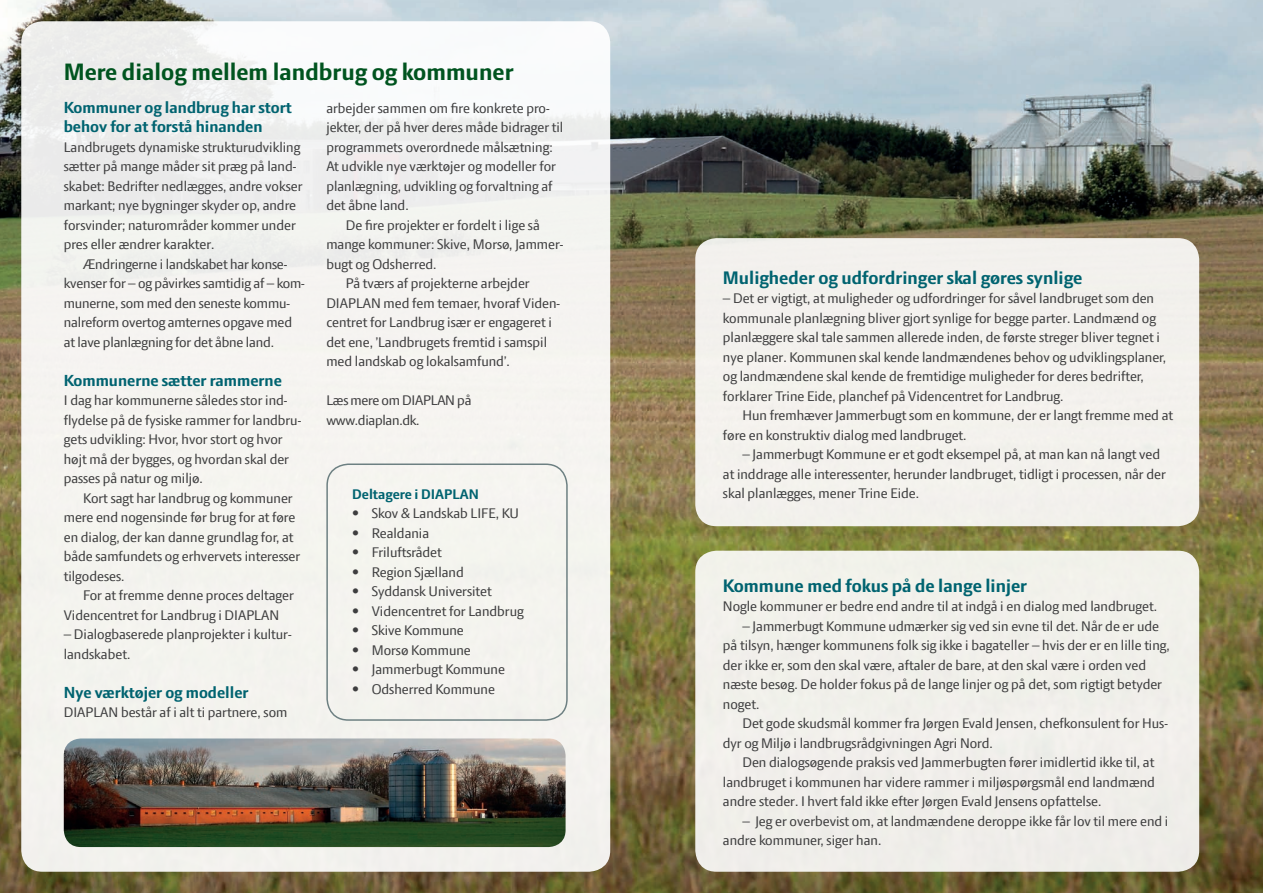
<style>
.page{position:relative;width:1263px;height:893px;background:#fff}
.page>*{position:absolute;margin:0;border:0;box-sizing:border-box;transform-origin:0 0}
.Rubrik{font:700 25.5px "LF Press Sans";color:#00541f}
.Mellemrubrik{font:700 19.5px "LF Press Sans";color:#006370}
.Mellemrubrik-2{font:700 17.25px/19.5px "LF Press Sans";color:#006370}
.Brødtekst{font:15px/19.5px "LF Press Sans";color:#3e3e3f}
.Brødtekst-2{font:15px/19.5px "LF Press Sans";letter-spacing:-.02em;color:#3e3e3f}
.Brødtekst-3{font:700 15px "LF Press Sans";color:#006370}
</style>
<div class="page">
<img style="left:0;top:0;width:1263px;height:893px">
<div style="left:21px;top:21px;width:589px;height:851px;background:#f4f3ef;border-radius:21px"></div>
<div style="left:695px;top:238px;width:504px;height:288px;background:#f3f1ed;border-radius:21px"></div>
<div style="left:695px;top:551px;width:504px;height:321px;background:#f1efea;border-radius:21px"></div>
<div style="left:326px;top:463px;width:242px;height:258px;border:2px solid #6d8082;border-radius:21px"></div>
<img style="left:64px;top:738px;width:502px;height:109px">
<p class="Rubrik" style="left:64px;top:57px;width:451px">Mere dialog mellem landbrug og kommuner</p>
<p class="Mellemrubrik-2" style="left:64px;top:97px;width:229px">Kommuner og landbrug har stort behov for at forstå hinanden</p>
<p class="Brødtekst" style="left:64px;top:137px;width:240px">Landbrugets dynamiske strukturudvikling sætter på mange måder sit præg på land&shy;skabet: Bedrifter nedlægges, andre vokser markant; nye bygninger skyder op, andre forsvinder; naturområder kommer under pres eller ændrer karakter.</p>
<p class="Brødtekst" style="left:64px;top:254px;width:243px;text-indent:20px">Ændringerne i landskabet har konse&shy;kvenser for – og påvirkes samtidig af – kom&shy;munerne, som med den seneste kommu&shy;nalreform overtog amternes opgave med at lave planlægning for det åbne land.</p>
<p class="Mellemrubrik-2" style="left:64px;top:370px;width:220px">Kommunerne sætter rammerne</p>
<p class="Brødtekst" style="left:64px;top:390px;width:239px">I dag har kommunerne således stor ind&shy;flydelse på de fysiske rammer for landbru&shy;gets udvikling: Hvor, hvor stort og hvor højt må der bygges, og hvordan skal der passes på natur og miljø.</p>
<p class="Brødtekst" style="left:64px;top:488px;width:238px;text-indent:20px">Kort sagt har landbrug og kommuner mere end nogensinde før brug for at føre en dialog, der kan danne grundlag for, at både samfundets og erhvervets interesser tilgodeses.</p>
<p class="Brødtekst" style="left:64px;top:585px;width:232px;text-indent:20px">For at fremme denne proces deltager<br>Videncentret for Landbrug i DIAPLAN</p>
<p class="Brødtekst" style="left:64px;top:624px;width:229px">– Dialogbaserede planprojekter i kultur&shy;landskabet.</p>
<p class="Mellemrubrik-2" style="left:64px;top:682px;width:186px">Nye værktøjer og modeller</p>
<p class="Brødtekst" style="left:64px;top:702px;width:225px">DIAPLAN består af i alt ti partnere, som</p>
<p class="Brødtekst" style="left:326px;top:98px;width:239px">arbejder sammen om fire konkrete pro&shy;jekter, der på hver deres måde bidrager til programmets overordnede målsætning:<br>At udvikle nye værktøjer og modeller for planlægning, udvikling og forvaltning af det åbne land.</p>
<p class="Brødtekst" style="left:326px;top:215px;width:239px;text-indent:20px">De fire projekter er fordelt i lige så mange kommuner: Skive, Morsø, Jammer&shy;bugt og Odsherred.</p>
<p class="Brødtekst" style="left:326px;top:273px;width:235px;text-indent:20px">På tværs af projekterne arbejder DIAPLAN med fem temaer, hvoraf Viden&shy;centret for Landbrug især er engageret i det ene, ’Landbrugets fremtid i samspil med landskab og lokalsamfund’.</p>
<p class="Brødtekst-2" style="left:326px;top:390px;width:147px">Læs mere om DIAPLAN på www.diaplan.dk.</p>
<p class="Brødtekst-3" style="left:352px;top:485px;width:128px">Deltagere i DIAPLAN</p>
<p class="Brødtekst" style="left:352px;top:503px;width:168px">• Skov &amp; Landskab LIFE, KU</p>
<p class="Brødtekst" style="left:352px;top:523px;width:78px">• Realdania</p>
<p class="Brødtekst" style="left:352px;top:542px;width:91px">• Friluftsrådet</p>
<p class="Brødtekst" style="left:352px;top:562px;width:113px">• Region Sjælland</p>
<p class="Brødtekst" style="left:352px;top:581px;width:141px">• Syddansk Universitet</p>
<p class="Brødtekst" style="left:352px;top:601px;width:173px">• Videncentret for Landbrug</p>
<p class="Brødtekst" style="left:352px;top:620px;width:113px">• Skive Kommune</p>
<p class="Brødtekst" style="left:352px;top:640px;width:120px">• Morsø Kommune</p>
<p class="Brødtekst" style="left:352px;top:659px;width:154px">• Jammerbugt Kommune</p>
<p class="Brødtekst" style="left:352px;top:679px;width:144px">• Odsherred Kommune</p>
<p class="Mellemrubrik" style="left:723px;top:266px;width:361px">Muligheder og udfordringer skal gøres synlige</p>
<p class="Brødtekst" style="left:723px;top:288px;width:445px">– Det er vigtigt, at muligheder og udfordringer for såvel landbruget som den kommunale planlægning bliver gjort synlige for begge parter. Landmænd og planlæggere skal tale sammen allerede inden, de første streger bliver tegnet i nye planer. Kommunen skal kende landmændenes behov og udviklingsplaner, og landmændene skal kende de fremtidige muligheder for deres bedrifter, forklarer Trine Eide, planchef på Videncentret for Landbrug.</p>
<p class="Brødtekst" style="left:723px;top:405px;width:452px;text-indent:20px">Hun fremhæver Jammerbugt som en kommune, der er langt fremme med at føre en konstruktiv dialog med landbruget.</p>
<p class="Brødtekst" style="left:723px;top:444px;width:444px;text-indent:20px">– Jammerbugt Kommune er et godt eksempel på, at man kan nå langt ved at inddrage alle interessenter, herunder landbruget, tidligt i processen, når der skal planlægges, mener Trine Eide.</p>
<p class="Mellemrubrik" style="left:723px;top:574px;width:306px">Kommune med fokus på de lange linjer</p>
<p class="Brødtekst" style="left:723px;top:596px;width:436px">Nogle kommuner er bedre end andre til at indgå i en dialog med landbruget.</p>
<p class="Brødtekst" style="left:723px;top:616px;width:448px;text-indent:20px">– Jammerbugt Kommune udmærker sig ved sin evne til det. Når de er ude på tilsyn, hænger kommunens folk sig ikke i bagateller – hvis der er en lille ting, der ikke er, som den skal være, aftaler de bare, at den skal være i orden ved næste besøg. De holder fokus på de lange linjer og på det, som rigtigt betyder noget.</p>
<p class="Brødtekst" style="left:723px;top:713px;width:446px;text-indent:20px">Det gode skudsmål kommer fra Jørgen Evald Jensen, chefkonsulent for Hus&shy;dyr og Miljø i landbrugsrådgivningen Agri Nord.</p>
<p class="Brødtekst" style="left:723px;top:752px;width:434px;text-align:justify;text-indent:20px">Den dialogsøgende praksis ved Jammerbugten fører imidlertid ikke til, at landbruget i kommunen har videre rammer i miljøspørgsmål end landmænd andre steder. I hvert fald ikke efter Jørgen Evald Jensens opfattelse.</p>
<p class="Brødtekst" style="left:723px;top:811px;width:447px;text-indent:20px">– Jeg er overbevist om, at landmændene deroppe ikke får lov til mere end i andre kommuner, siger han.</p>
</div>
